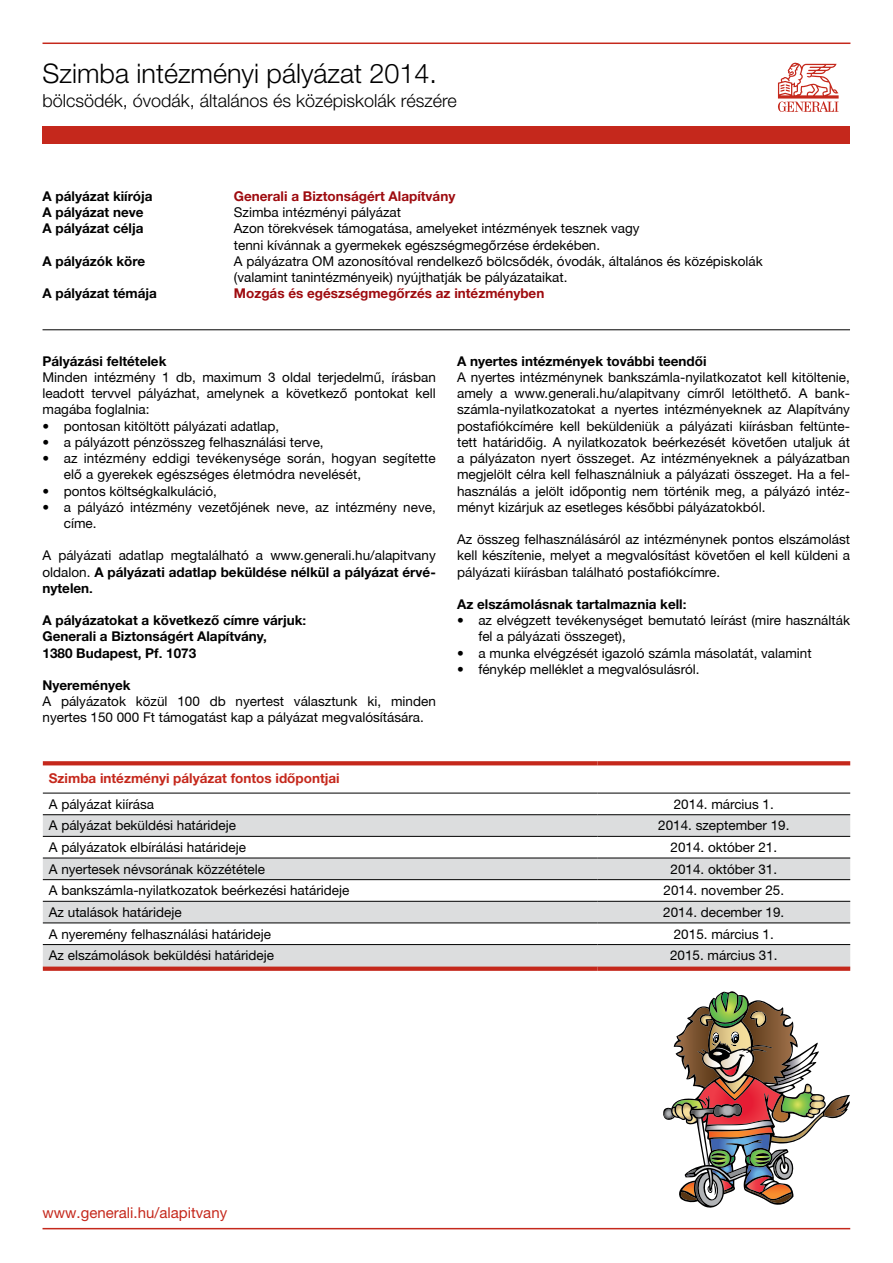
<style>
.page{position:relative;width:893px;height:1263px;background:#fff}
.page>*{position:absolute;margin:0;border:0;box-sizing:border-box;transform-origin:0 0}
.t1{font:300 27px "Helvetica Neue LT Pro";color:#000}
.t2{font:300 18px "Helvetica Neue LT Pro";color:#000}
.t3{font:15px "Helvetica Neue LT Pro";color:#c5281c}
.t4{font:13.5px/16.2px "Helvetica Neue";color:#000}
.t5{font:700 13.5px/16.2px "Helvetica Neue";color:#000}
.t6{font:700 13.5px "Helvetica Neue";color:#9e0b0f}
.t7{font:700 13.5px "Helvetica Neue";color:#c5281c}
.s1{font-weight:700}
</style>
<div class="page">
<hr style="left:43px;top:329px;width:807px;height:1px;background:#000">
<svg style="left:43px;top:815px;width:807px;height:151px;fill:#dcddde"></svg>
<hr style="left:43px;top:793px;width:554px;height:1px;background:#000">
<hr style="left:597px;top:793px;width:253px;height:1px;background:#000">
<hr style="left:43px;top:814px;width:554px;height:1px;background:#000">
<hr style="left:597px;top:814px;width:253px;height:1px;background:#000">
<hr style="left:43px;top:836px;width:554px;height:1px;background:#000">
<hr style="left:597px;top:836px;width:253px;height:1px;background:#000">
<hr style="left:43px;top:858px;width:554px;height:1px;background:#000">
<hr style="left:597px;top:858px;width:253px;height:1px;background:#000">
<hr style="left:43px;top:879px;width:554px;height:1px;background:#000">
<hr style="left:597px;top:879px;width:253px;height:1px;background:#000">
<hr style="left:43px;top:901px;width:554px;height:1px;background:#000">
<hr style="left:597px;top:901px;width:253px;height:1px;background:#000">
<hr style="left:43px;top:923px;width:554px;height:1px;background:#000">
<hr style="left:597px;top:923px;width:253px;height:1px;background:#000">
<hr style="left:43px;top:944px;width:554px;height:1px;background:#000">
<hr style="left:597px;top:944px;width:253px;height:1px;background:#000">
<svg style="left:43px;top:761px;width:554px;height:4px;background:#c73227"></svg>
<svg style="left:597px;top:761px;width:253px;height:4px"></svg>
<div style="left:43px;top:966px;width:554px;height:5px;background:#c5281c"></div>
<div style="left:597px;top:966px;width:253px;height:5px;background:#c5281c"></div>
<hr style="left:43px;top:1228px;width:807px;height:1px;background:#c5281c">
<div style="left:43px;top:126px;width:807px;height:17px;background:#c5281c"></div>
<hr style="left:43px;top:43px;width:807px;height:1px;background:#c5281c">
<svg style="left:778px;top:62px;width:61px;height:50px"></svg>
<svg style="left:663px;top:991px;width:187px;height:216px"></svg>
<h1 class="t1" style="left:43px;top:57px;width:396px">Szimba intézményi pályázat 2014.</h1>
<h2 class="t2" style="left:43px;top:90px;width:416px">bölcsödék, óvodák, általános és középiskolák részére</h2>
<p class="t5" style="left:43px;top:188px;width:112px">A pályázat kiírója</p>
<p class="t6" style="left:234px;top:189px;width:223px">Generali a Biztonságért Alapítvány</p>
<p class="t5" style="left:43px;top:204px;width:103px">A pályázat neve</p>
<p class="t4" style="left:234px;top:204px;width:169px">Szimba intézményi pályázat</p>
<p class="t5" style="left:43px;top:221px;width:102px">A pályázat célja</p>
<p class="t4" style="left:234px;top:221px;width:407px">Azon törekvések támogatása, amelyeket intézmények tesznek vagy tenni kívánnak a gyermekek egészségmegőrzése érdekében.</p>
<p class="t5" style="left:43px;top:253px;width:104px">A pályázók köre</p>
<p class="t4" style="left:234px;top:253px;width:530px">A pályázatra OM azonosítóval rendelkező bölcsődék, óvodák, általános és középiskolák (valamint tanintézményeik) nyújthatják be pályázataikat.</p>
<p class="t5" style="left:43px;top:285px;width:116px">A pályázat témája</p>
<p class="t6" style="left:234px;top:286px;width:312px">Mozgás és egészségmegőrzés az intézményben</p>
<p class="t5" style="left:43px;top:353px;width:125px">Pályázási feltételek</p>
<p class="t4" style="left:42px;top:369px;width:395px;text-align:justify">Minden intézmény 1 db, maximum 3 oldal terjedelmű, írásban leadott tervvel pályázhat, amelynek a következő pontokat kell magába foglalnia:</p>
<p class="t4" style="left:42px;top:418px;width:238px">• pontosan kitöltött pályázati adatlap,</p>
<p class="t4" style="left:42px;top:434px;width:283px">• a pályázott pénzösszeg felhasználási terve,</p>
<p class="t4" style="left:64px;top:450px;width:374px;text-indent:-21px">• az intézmény eddigi tevékenysége során, hogyan segítette elő a gyerekek egészséges életmódra nevelését,</p>
<p class="t4" style="left:43px;top:483px;width:176px">• pontos költségkalkuláció,</p>
<p class="t4" style="left:64px;top:499px;width:374px;text-indent:-21px">• a pályázó intézmény vezetőjének neve, az intézmény neve, címe.</p>
<p class="t4" style="left:42px;top:547px;width:395px;text-align:justify">A pályázati adatlap megtalálható a www.generali.hu/alapitvany oldalon. <span class="s1">A pályázati adatlap beküldése nélkül a pályázat érvé&shy;nytelen.</span></p>
<p class="t5" style="left:43px;top:612px;width:265px">A pályázatokat a következő címre várjuk:<br>Generali a Biztonságért Alapítvány,<br>1380 Budapest, Pf. 1073</p>
<p class="t5" style="left:43px;top:677px;width:90px">Nyeremények</p>
<p class="t4" style="left:42px;top:693px;width:395px">A pályázatok közül 100 db nyertest választunk ki, minden nyertes 150 000 Ft támogatást kap a pályázat megvalósítására.</p>
<p class="t5" style="left:457px;top:353px;width:251px">A nyertes intézmények további teendői</p>
<p class="t4" style="left:457px;top:369px;width:394px;text-align:justify">A nyertes intézménynek bankszámla-nyilatkozatot kell kitöltenie, amely a www.generali.hu/alapitvany címről letölthető. A bank&shy;számla-nyilatkozatokat a nyertes intézményeknek az Alapítvány postafiókcímére kell beküldeniük a pályázati kiírásban feltünte&shy;tett határidőig. A nyilatkozatok beérkezését követően utaljuk át a pályázaton nyert összeget. Az intézményeknek a pályázatban megjelölt célra kell felhasználniuk a pályázati összeget. Ha a fel&shy;használás a jelölt időpontig nem történik meg, a pályázó intéz&shy;ményt kizárjuk az esetleges későbbi pályázatokból.</p>
<p class="t4" style="left:457px;top:531px;width:394px;text-align:justify">Az összeg felhasználásáról az intézménynek pontos elszámolást kell készítenie, melyet a megvalósítást követően el kell küldeni a pályázati kiírásban található postafiókcímre.</p>
<p class="t5" style="left:457px;top:596px;width:231px">Az elszámolásnak tartalmaznia kell:</p>
<p class="t4" style="left:478px;top:612px;width:373px;text-indent:-21px">• az elvégzett tevékenységet bemutató leírást (mire használták fel a pályázati összeget),</p>
<p class="t4" style="left:457px;top:645px;width:356px">• a munka elvégzését igazoló számla másolatát, valamint</p>
<p class="t4" style="left:457px;top:661px;width:244px">• fénykép melléklet a megvalósulásról.</p>
<p class="t7" style="left:49px;top:771px;width:292px">Szimba intézményi pályázat fontos időpontjai</p>
<p class="t4" style="left:49px;top:796px;width:107px">A pályázat kiírása</p>
<p class="t4" style="left:674px;top:796px;width:102px">2014. március 1.</p>
<p class="t4" style="left:49px;top:817px;width:189px">A pályázat beküldési határideje</p>
<p class="t4" style="left:658px;top:817px;width:133px">2014. szeptember 19.</p>
<p class="t4" style="left:49px;top:839px;width:199px">A pályázatok elbírálási határideje</p>
<p class="t4" style="left:671px;top:839px;width:108px">2014. október 21.</p>
<p class="t4" style="left:49px;top:861px;width:218px">A nyertesek névsorának közzététele</p>
<p class="t4" style="left:671px;top:861px;width:108px">2014. október 31.</p>
<p class="t4" style="left:49px;top:882px;width:302px">A bankszámla-nyilatkozatok beérkezési határideje</p>
<p class="t4" style="left:663px;top:882px;width:122px">2014. november 25.</p>
<p class="t4" style="left:49px;top:904px;width:134px">Az utalások határideje</p>
<p class="t4" style="left:663px;top:904px;width:123px">2014. december 19.</p>
<p class="t4" style="left:49px;top:926px;width:224px">A nyeremény felhasználási határideje</p>
<p class="t4" style="left:674px;top:926px;width:102px">2015. március 1.</p>
<p class="t4" style="left:49px;top:947px;width:227px">Az elszámolások beküldési határideje</p>
<p class="t4" style="left:670px;top:947px;width:109px">2015. március 31.</p>
<p class="t3" style="left:43px;top:1204px;width:186px">www.generali.hu/alapitvany</p>
</div>
